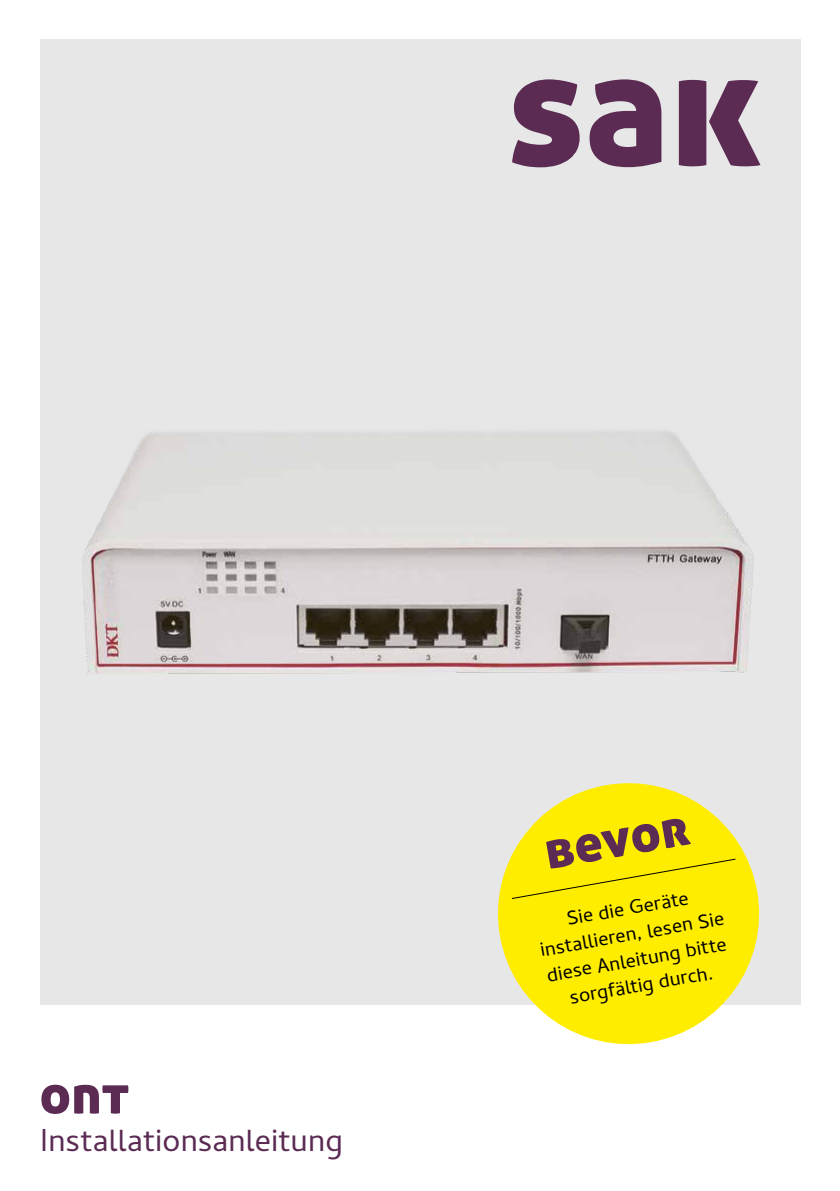
<style>
.page{position:relative;width:840px;height:1191px;background:#fff}
.page>*{position:absolute;margin:0;border:0;box-sizing:border-box;transform-origin:0 0}
.t1{font:54px "Aller Display";color:#5b2b54}
.t2{font:52px "Aller Display";color:#5b2b54}
.t3{font:32px "Cambay";letter-spacing:.005em;color:#5b2b54}
.t4{font:20px/26px "Cambay";color:#000;text-align:center}
</style>
<div class="page">
<div style="left:40px;top:40px;width:759px;height:965px;background:#e7e7e7"></div>
<svg style="left:498px;top:783px;width:262px;height:262px;fill:#ffed00"></svg>
<div style="left:510px;top:858px;width:226px;height:41px;background:#ffed00"></div>
<img style="left:82px;top:431px;width:672px;height:243px">
<svg style="left:512px;top:79px;width:67px;height:88px"></svg>
<svg style="left:589px;top:79px;width:72px;height:88px"></svg>
<svg style="left:678px;top:80px;width:82px;height:86px"></svg>
<h1 class="t1" style="left:40px;top:1059px;width:91px">ont</h1>
<h3 class="t3" style="left:40px;top:1121px;width:304px">Installationsanleitung</h3>
<h2 class="t2" style="left:538px;top:818px;width:147px;rotate:-10deg">bevor</h2>
<p class="t4" style="left:533px;top:911px;width:188px;rotate:-10deg">Sie die Geräte installieren, lesen Sie diese Anleitung bitte sorgfältig durch.</p>
</div>
